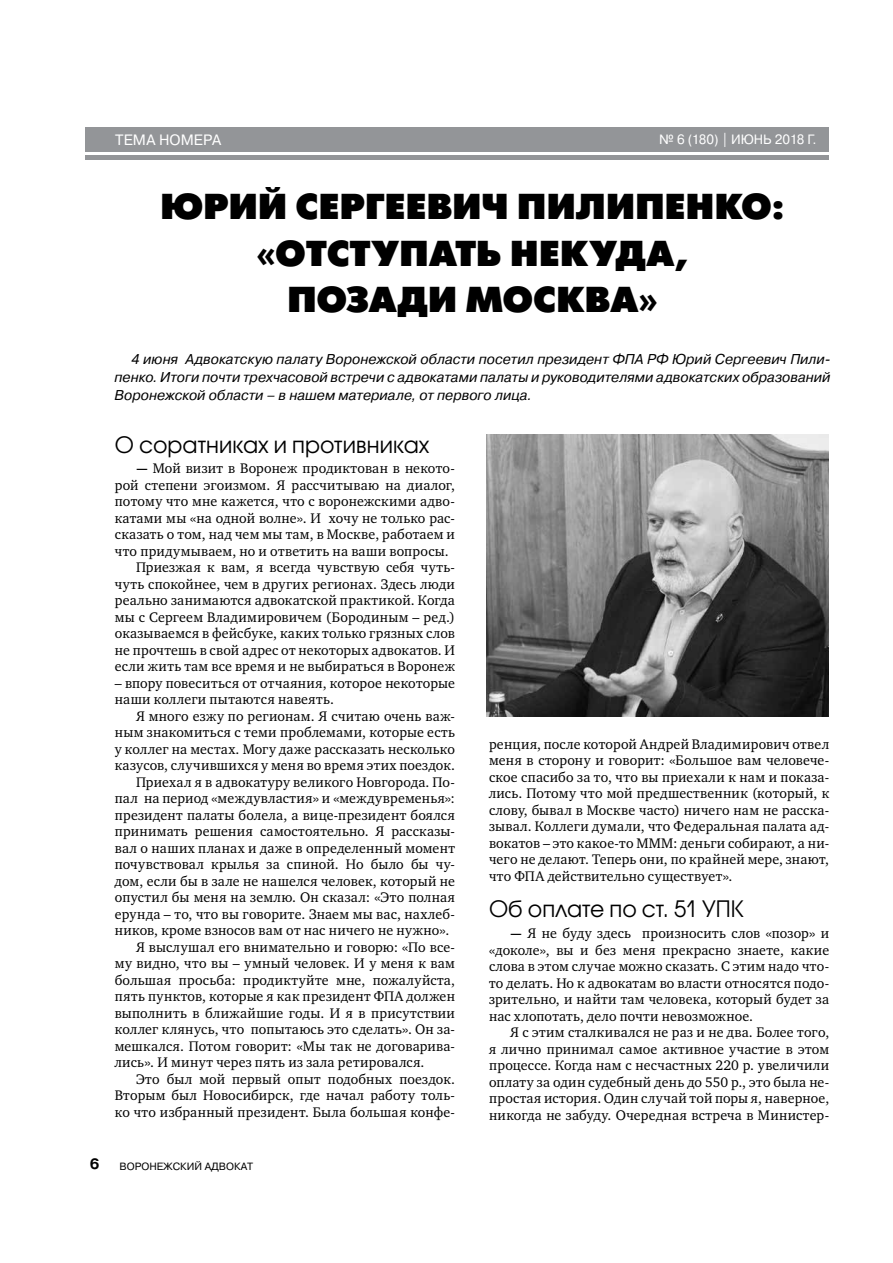
<style>
.page{position:relative;width:893px;height:1263px;background:#fff}
.page>*{position:absolute;margin:0;border:0;box-sizing:border-box;transform-origin:0 0}
.t1{font:700 36px/46.5px "Futuris XC";letter-spacing:-.005em;color:#000;text-align:center}
.t2{font:22.5px "Avant Garde Gothic C";color:#000}
.t3{font:15px "Pragmatica";letter-spacing:.01em;color:#fff}
.t4{font:700 15px "Pragmatica";color:#000}
.t5{font:14.25px/16.5px "Charter C";letter-spacing:.015em;color:#000;text-align:justify}
.t6{font:italic 14.25px/18px "Pragmatica";color:#000;text-align:justify}
.t7{font:13.5px "Pragmatica";letter-spacing:-.005em;color:#fff}
.t8{font:10.5px "Pragmatica";color:#000}
.s1{font-family:"Pragmatica";font-weight:700;font-size:13.5px}
</style>
<div class="page">
<div style="left:85px;top:128px;width:744px;height:24px;background:#939598"></div>
<hr style="left:85px;top:156px;width:744px;height:4px;background:#939598">
<img style="left:486px;top:434px;width:343px;height:282px">
<p class="t3" style="left:115px;top:131px;width:108px">ТЕМА НОМЕРА</p>
<p class="t7" style="left:659px;top:131px;width:159px">№ 6 (180) | ИЮНЬ 2018 Г.</p>
<h1 class="t1" style="left:160px;top:184px;width:626px">ЮРИЙ СЕРГЕЕВИЧ ПИЛИПЕНКО: «ОТСТУПАТЬ НЕКУДА,<br>ПОЗАДИ МОСКВА»</h1>
<p class="t6" style="left:115px;top:350px;width:718px;text-indent:17px">4 июня Адвокатскую палату Воронежской области посетил президент ФПА РФ Юрий Сергеевич Пили&shy;пенко. Итоги почти трехчасовой встречи с адвокатами палаты и руководителями адвокатских образований Воронежской области – в нашем материале, от первого лица.</p>
<h2 class="t2" style="left:115px;top:431px;width:316px">О соратниках и противниках</h2>
<p class="t5" style="left:136px;top:460px;width:320px"><span class="s1">—</span> Мой визит в Воронеж продиктован в некото-</p>
<p class="t5" style="left:115px;top:477px;width:342px">рой степени эгоизмом. Я рассчитываю на диалог,</p>
<p class="t5" style="left:115px;top:493px;width:342px">потому что мне кажется, что с воронежскими адво-</p>
<p class="t5" style="left:115px;top:510px;width:342px">катами мы «на одной волне». И хочу не только рас-</p>
<p class="t5" style="left:115px;top:526px;width:342px">сказать о том, над чем мы там, в Москве, работаем и</p>
<p class="t5" style="left:115px;top:543px;width:336px">что придумываем, но и ответить на ваши вопросы.</p>
<p class="t5" style="left:136px;top:559px;width:320px">Приезжая к вам, я всегда чувствую себя чуть-</p>
<p class="t5" style="left:115px;top:576px;width:342px">чуть спокойнее, чем в других регионах. Здесь люди</p>
<p class="t5" style="left:115px;top:592px;width:342px">реально занимаются адвокатской практикой. Когда</p>
<p class="t5" style="left:115px;top:609px;width:342px">мы с Сергеем Владимировичем (Бородиным – ред.)</p>
<p class="t5" style="left:115px;top:625px;width:342px">оказываемся в фейсбуке, каких только грязных слов</p>
<p class="t5" style="left:115px;top:642px;width:342px">не прочтешь в свой адрес от некоторых адвокатов. И</p>
<p class="t5" style="left:115px;top:658px;width:342px">если жить там все время и не выбираться в Воронеж</p>
<p class="t5" style="left:115px;top:675px;width:342px">– впору повеситься от отчаяния, которое некоторые наши коллеги пытаются навеять.</p>
<p class="t5" style="left:136px;top:708px;width:320px">Я много езжу по регионам. Я считаю очень важ-</p>
<p class="t5" style="left:115px;top:724px;width:342px">ным знакомиться с теми проблемами, которые есть</p>
<p class="t5" style="left:115px;top:741px;width:342px">у коллег на местах. Могу даже рассказать несколько</p>
<p class="t5" style="left:115px;top:757px;width:342px">казусов, случившихся у меня во время этих поездок.</p>
<p class="t5" style="left:136px;top:774px;width:320px">Приехал я в адвокатуру великого Новгорода. По-</p>
<p class="t5" style="left:115px;top:790px;width:342px">пал на период «междувластия» и «междувременья»:</p>
<p class="t5" style="left:115px;top:807px;width:342px">президент палаты болела, а вице-президент боялся</p>
<p class="t5" style="left:115px;top:823px;width:342px">принимать решения самостоятельно. Я рассказы-</p>
<p class="t5" style="left:115px;top:840px;width:342px">вал о наших планах и даже в определенный момент</p>
<p class="t5" style="left:115px;top:856px;width:342px">почувствовал крылья за спиной. Но было бы чу-</p>
<p class="t5" style="left:115px;top:873px;width:342px">дом, если бы в зале не нашелся человек, который не</p>
<p class="t5" style="left:115px;top:889px;width:342px">опустил бы меня на землю. Он сказал: «Это полная</p>
<p class="t5" style="left:115px;top:906px;width:342px">ерунда – то, что вы говорите. Знаем мы вас, нахлеб-</p>
<p class="t5" style="left:115px;top:922px;width:336px">ников, кроме взносов вам от нас ничего не нужно».</p>
<p class="t5" style="left:136px;top:939px;width:320px">Я выслушал его внимательно и говорю: «По все-</p>
<p class="t5" style="left:115px;top:955px;width:342px">му видно, что вы – умный человек. И у меня к вам</p>
<p class="t5" style="left:115px;top:972px;width:342px">большая просьба: продиктуйте мне, пожалуйста,</p>
<p class="t5" style="left:115px;top:988px;width:342px">пять пунктов, которые я как президент ФПА должен</p>
<p class="t5" style="left:115px;top:1005px;width:342px">выполнить в ближайшие годы. И я в присутствии</p>
<p class="t5" style="left:115px;top:1021px;width:342px">коллег клянусь, что попытаюсь это сделать». Он за-</p>
<p class="t5" style="left:115px;top:1038px;width:342px">мешкался. Потом говорит: «Мы так не договарива-</p>
<p class="t5" style="left:115px;top:1054px;width:311px">лись». И минут через пять из зала ретировался.</p>
<p class="t5" style="left:136px;top:1071px;width:320px">Это был мой первый опыт подобных поездок.</p>
<p class="t5" style="left:115px;top:1087px;width:342px">Вторым был Новосибирск, где начал работу толь-</p>
<p class="t5" style="left:115px;top:1104px;width:342px">ко что избранный президент. Была большая конфе-</p>
<p class="t5" style="left:489px;top:736px;width:342px">ренция, после которой Андрей Владимирович отвел меня в сторону и говорит: «Большое вам человече&shy;ское спасибо за то, что вы приехали к нам и показа&shy;лись. Потому что мой предшественник (который, к слову, бывал в Москве часто) ничего нам не расска&shy;зывал. Коллеги думали, что Федеральная палата ад&shy;вокатов – это какое-то МММ: деньги собирают, а ни&shy;чего не делают. Теперь они, по крайней мере, знают, что ФПА действительно существует».</p>
<h2 class="t2" style="left:489px;top:896px;width:257px">Об оплате по ст. 51 УПК</h2>
<p class="t5" style="left:489px;top:925px;width:342px;text-indent:21px"><span class="s1">—</span> Я не буду здесь произносить слов «позор» и «доколе», вы и без меня прекрасно знаете, какие слова в этом случае можно сказать. С этим надо что&shy;то делать. Но к адвокатам во власти относятся подо&shy;зрительно, и найти там человека, который будет за нас хлопотать, дело почти невозможное.</p>
<p class="t5" style="left:489px;top:1024px;width:342px;text-indent:21px">Я с этим сталкивался не раз и не два. Более того, я лично принимал самое активное участие в этом процессе. Когда нам с несчастных 220 р. увеличили оплату за один судебный день до 550 р., это была не&shy;простая история. Один случай той поры я, наверное, никогда не забуду. Очередная встреча в Министер-</p>
<p class="t4" style="left:90px;top:1154px;width:11px">6</p>
<p class="t8" style="left:120px;top:1159px;width:135px">ВОРОНЕЖСКИЙ АДВОКАТ</p>
</div>
